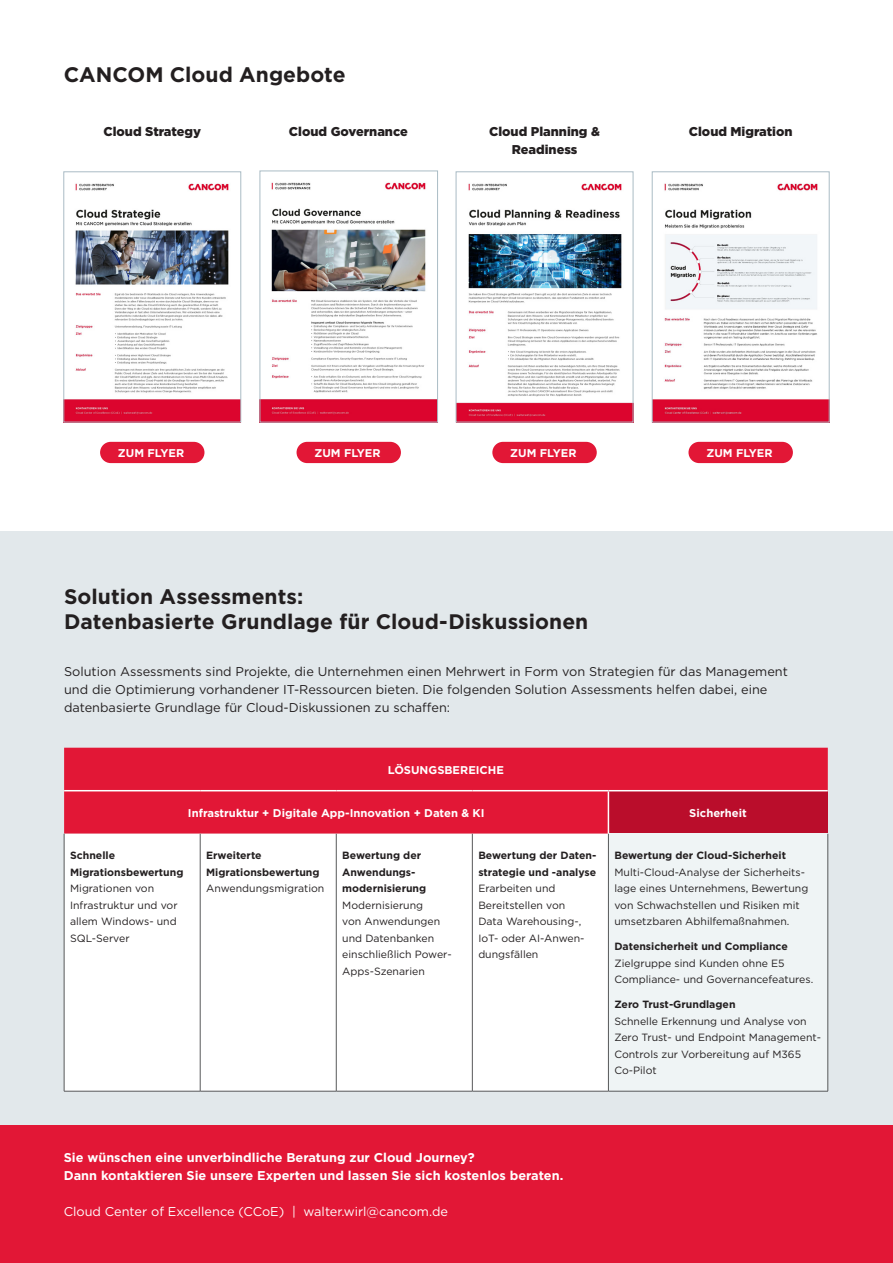
<style>
.page{position:relative;width:893px;height:1263px;background:#fff}
.page>*{position:absolute;margin:0;border:0;box-sizing:border-box;transform-origin:0 0}
.Sublines_Light_Medium_Bold{font:700 21px/25.2px "Gotham";color:#231f20}
.Copytext_Book{font:12.75px/18px "Gotham";color:#231f20}
.Copytext_Book-2{font:700 12.75px/18px "Gotham";color:#fff}
.Copytext_Book-3{font:900 12.75px/18px "Gotham";color:#231f20;text-align:center}
.Copytext_Book-4{font:12.75px "Gotham";color:#fff}
.Copytext_Book-5{font:700 11.25px "Gotham";color:#fff}
.Copytext_Book-6{font:10.5px/16.5px "Gotham";color:#231f20}
.Copytext_Book-7{font:700 10.5px/16.5px "Gotham";color:#231f20}
</style>
<div class="page">
<div style="left:0;top:532px;width:893px;height:612px;background:#e2e8eb"></div>
<div style="left:0;top:1126px;width:893px;height:137px;background:#e21736"></div>
<img style="left:262px;top:182px;width:174px;height:238px">
<div style="left:260px;top:171px;width:178px;height:251px;border:1px solid #aabcc5"></div>
<img style="left:654px;top:183px;width:173px;height:237px">
<div style="left:652px;top:172px;width:177px;height:250px;border:1px solid #aabcc5"></div>
<img style="left:458px;top:183px;width:173px;height:237px">
<div style="left:456px;top:172px;width:177px;height:250px;border:1px solid #aabcc5"></div>
<img style="left:66px;top:183px;width:173px;height:237px">
<div style="left:64px;top:172px;width:177px;height:250px;border:1px solid #aabcc5"></div>
<div style="left:100px;top:442px;width:104px;height:21px;background:#e21736;border-radius:11px"></div>
<div style="left:297px;top:442px;width:104px;height:21px;background:#e21736;border-radius:11px"></div>
<div style="left:492px;top:442px;width:105px;height:21px;background:#e21736;border-radius:11px"></div>
<div style="left:688px;top:442px;width:105px;height:21px;background:#e21736;border-radius:11px"></div>
<div style="left:64px;top:748px;width:764px;height:86px;background:#e21736"></div>
<div style="left:608px;top:791px;width:220px;height:43px;background:#ba0d2b"></div>
<div style="left:65px;top:834px;width:543px;height:257px;background:#fff"></div>
<div style="left:608px;top:834px;width:220px;height:257px;background:#eff4f5"></div>
<hr style="left:64px;top:790px;width:136px;height:1px;background:#fff">
<hr style="left:200px;top:790px;width:136px;height:1px;background:#fff">
<hr style="left:336px;top:790px;width:136px;height:1px;background:#fff">
<hr style="left:472px;top:790px;width:136px;height:1px;background:#fff">
<hr style="left:608px;top:790px;width:220px;height:1px;background:#fff">
<hr style="left:608px;top:791px;width:1px;height:43px;background:#fff">
<hr style="left:64px;top:834px;width:1px;height:257px;background:#57585a">
<hr style="left:200px;top:834px;width:1px;height:257px;background:#57585a">
<hr style="left:336px;top:834px;width:1px;height:257px;background:#57585a">
<hr style="left:472px;top:834px;width:1px;height:257px;background:#57585a">
<hr style="left:608px;top:834px;width:1px;height:257px;background:#57585a">
<hr style="left:827px;top:834px;width:1px;height:257px;background:#57585a">
<hr style="left:64px;top:1091px;width:136px;height:1px;background:#57585a">
<hr style="left:200px;top:1091px;width:136px;height:1px;background:#57585a">
<hr style="left:336px;top:1091px;width:136px;height:1px;background:#57585a">
<hr style="left:472px;top:1091px;width:136px;height:1px;background:#57585a">
<hr style="left:608px;top:1091px;width:220px;height:1px;background:#57585a">
<p class="Sublines_Light_Medium_Bold" style="left:64px;top:62px;width:284px">CANCOM Cloud Angebote</p>
<p class="Copytext_Book-3" style="left:103px;top:122px;width:99px">Cloud Strategy</p>
<p class="Copytext_Book-3" style="left:289px;top:122px;width:120px">Cloud Governance</p>
<p class="Copytext_Book-3" style="left:489px;top:122px;width:112px">Cloud Planning &amp;<br>Readiness</p>
<p class="Copytext_Book-3" style="left:689px;top:122px;width:105px">Cloud Migration</p>
<p class="Copytext_Book-5" style="left:118px;top:445px;width:68px">ZUM FLYER</p>
<p class="Copytext_Book-5" style="left:314px;top:445px;width:68px">ZUM FLYER</p>
<p class="Copytext_Book-5" style="left:510px;top:445px;width:68px">ZUM FLYER</p>
<p class="Copytext_Book-5" style="left:706px;top:445px;width:68px">ZUM FLYER</p>
<p class="Sublines_Light_Medium_Bold" style="left:64px;top:584px;width:526px">Solution Assessments:<br>Datenbasierte Grundlage für Cloud-Diskussionen</p>
<p class="Copytext_Book" style="left:64px;top:662px;width:725px">Solution Assessments sind Projekte, die Unternehmen einen Mehrwert in Form von Strategien für das Management und die Optimierung vorhandener IT-Ressourcen bieten. Die folgenden Solution Assessments helfen dabei, eine datenbasierte Grundlage für Cloud-Diskussionen zu schaffen:</p>
<p class="Copytext_Book-5" style="left:388px;top:762px;width:118px">LÖSUNGSBEREICHE</p>
<p class="Copytext_Book-5" style="left:188px;top:805px;width:298px">Infrastruktur + Digitale App-Innovation + Daten &amp; KI</p>
<p class="Copytext_Book-5" style="left:689px;top:805px;width:59px">Sicherheit</p>
<p class="Copytext_Book-7" style="left:70px;top:847px;width:115px">Schnelle<br>Migrationsbewertung</p>
<p class="Copytext_Book-6" style="left:70px;top:880px;width:109px">Migrationen von<br>Infrastruktur und vor allem Windows- und<br>SQL-Server</p>
<p class="Copytext_Book-7" style="left:206px;top:847px;width:115px">Erweiterte<br>Migrationsbewertung</p>
<p class="Copytext_Book-6" style="left:206px;top:880px;width:120px">Anwendungsmigration</p>
<p class="Copytext_Book-7" style="left:342px;top:847px;width:86px">Bewertung der<br>Anwendungs&shy;modernisierung</p>
<p class="Copytext_Book-6" style="left:342px;top:896px;width:111px">Modernisierung<br>von Anwendungen und Datenbanken einschließlich Power-<br>Apps-Szenarien</p>
<p class="Copytext_Book-7" style="left:478px;top:847px;width:119px">Bewertung der Daten&shy;strategie und -analyse</p>
<p class="Copytext_Book-6" style="left:478px;top:880px;width:108px">Erarbeiten und<br>Bereitstellen von<br>Data Warehousing-,<br>IoT- oder AI-Anwen&shy;dungsfällen</p>
<p class="Copytext_Book-7" style="left:614px;top:847px;width:173px">Bewertung der Cloud-Sicherheit</p>
<p class="Copytext_Book-6" style="left:614px;top:863px;width:195px">Multi-Cloud-Analyse der Sicherheits&shy;lage eines Unternehmens, Bewertung von Schwachstellen und Risiken mit umsetzbaren Abhilfemaßnahmen.</p>
<p class="Copytext_Book-7" style="left:614px;top:938px;width:175px">Datensicherheit und Compliance</p>
<p class="Copytext_Book-6" style="left:614px;top:954px;width:200px">Zielgruppe sind Kunden ohne E5<br>Compliance- und Governancefeatures.</p>
<p class="Copytext_Book-7" style="left:614px;top:996px;width:123px">Zero Trust-Grundlagen</p>
<p class="Copytext_Book-6" style="left:614px;top:1012px;width:208px">Schnelle Erkennung und Analyse von<br>Zero Trust- und Endpoint Management-<br>Controls zur Vorbereitung auf M365<br>Co-Pilot</p>
<p class="Copytext_Book-2" style="left:64px;top:1148px;width:501px">Sie wünschen eine unverbindliche Beratung zur Cloud Journey?<br>Dann kontaktieren Sie unsere Experten und lassen Sie sich kostenlos beraten.</p>
<p class="Copytext_Book-4" style="left:64px;top:1203px;width:386px">Cloud Center of Excellence (CCoE) | walter.wirl@cancom.de</p>
</div>
